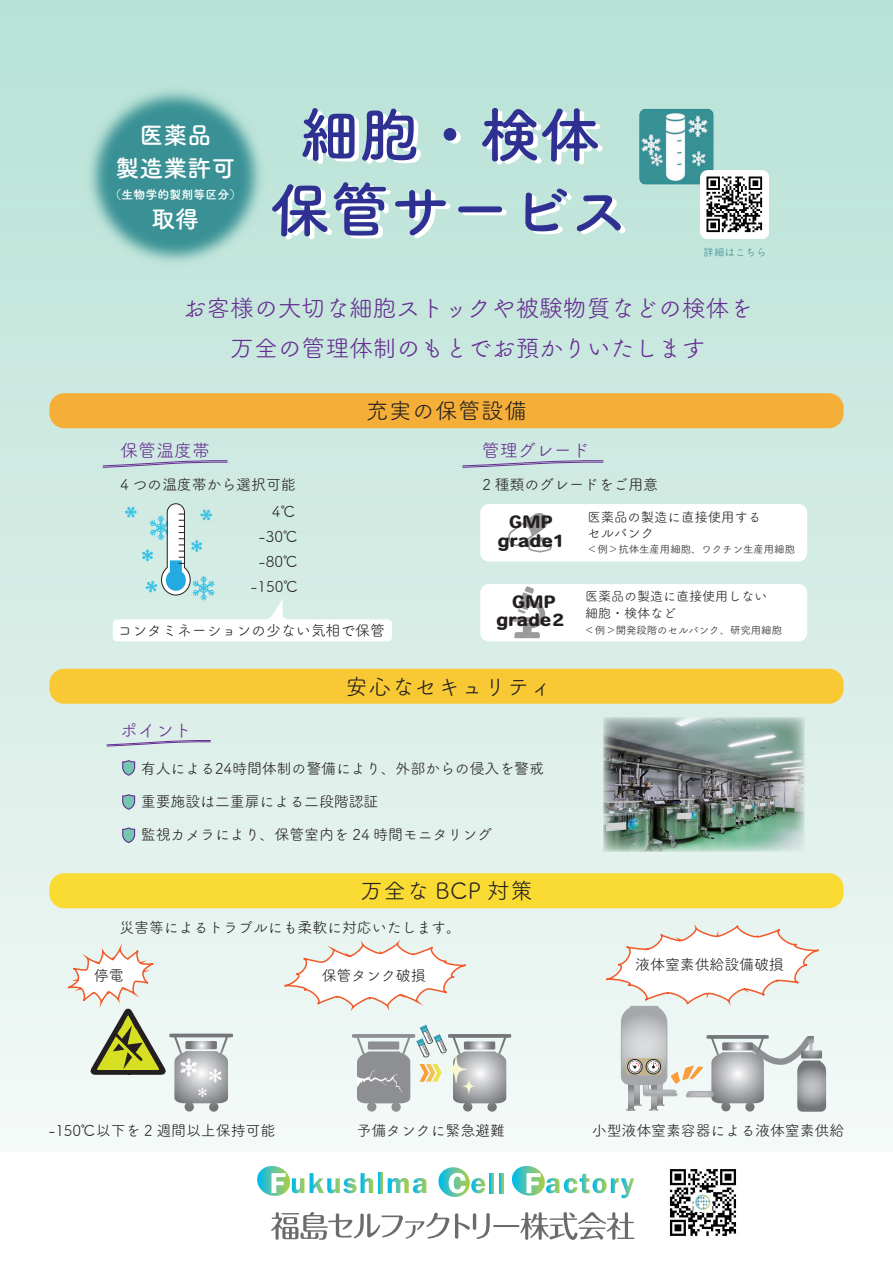
<style>
.page{position:relative;width:893px;height:1263px;background:#fff}
.page>*{position:absolute;margin:0;border:0;box-sizing:border-box;transform-origin:0 0}
.t1{font:60px/75px "Tsuku A Rd Gothic Std B";color:#2e3092;text-align:center}
.t2{font:24px/40.5px "Tsuku B Rd Gothic Std R";letter-spacing:-.01em;color:#652d91;text-align:center}
.t3{font:24px/33px "Tsuku A Rd Gothic Std B";color:#fff;text-align:center}
.t4{font:22.5px "Tsuku A Rd Gothic Std R";letter-spacing:.025em;color:#231f20}
.t5{font:18px "Tsuku A Rd Gothic Std R";color:#652d91}
.t6{font:16.5px/19.2px "Heisei Maru Go Std W8";letter-spacing:.025em;color:#231f20;text-align:center}
.t7{font:15px "Tsuku A Rd Gothic Std R";letter-spacing:-.01em;color:#231f20}
.t8{font:13.5px/16.5px "Tsuku A Rd Gothic Std R";letter-spacing:-.01em;color:#231f20}
.t9{font:13.2px/16.5px "Tsuku A Rd Gothic Std R";letter-spacing:-.01em;color:#231f20}
.t10{font:12px "Tsuku A Rd Gothic Std B";color:#fff}
.t11{font:10.5px "Tsuku A Rd Gothic Std R";letter-spacing:-.01em;color:#231f20}
.t12{font:10.5px "Tsuku A Rd Gothic Std R";color:#379196}
</style>
<div class="page">
<div style="left:0;top:0;width:893px;height:1152px;background:linear-gradient(to bottom,#b7e1d5,#f3f8f5)"></div>
<img style="left:44px;top:45px;width:263px;height:264px">
<div style="left:49px;top:393px;width:795px;height:35px;background:#f5ae37;border-radius:15px"></div>
<div style="left:49px;top:669px;width:795px;height:35px;background:#f8c935;border-radius:15px"></div>
<div style="left:49px;top:873px;width:795px;height:35px;background:#f9db33;border-radius:15px"></div>
<div style="left:480px;top:504px;width:327px;height:57px;background:#fff;border-radius:9px"></div>
<div style="left:480px;top:584px;width:327px;height:57px;background:#fff;border-radius:9px"></div>
<svg style="left:508px;top:513px;width:44px;height:40px"></svg>
<svg style="left:512px;top:586px;width:33px;height:52px"></svg>
<img style="left:604px;top:718px;width:201px;height:134px">
<svg style="left:607px;top:823px;width:19px;height:7px"></svg>
<svg style="left:677px;top:813px;width:15px;height:6px"></svg>
<svg style="left:723px;top:808px;width:9px;height:6px"></svg>
<svg style="left:745px;top:805px;width:7px;height:4px"></svg>
<svg style="left:760px;top:801px;width:14px;height:5px"></svg>
<svg style="left:122px;top:759px;width:14px;height:17px"></svg>
<svg style="left:122px;top:793px;width:14px;height:17px"></svg>
<svg style="left:122px;top:827px;width:14px;height:17px"></svg>
<svg style="left:283px;top:941px;width:184px;height:69px"></svg>
<svg style="left:66px;top:947px;width:167px;height:165px"></svg>
<svg style="left:352px;top:1025px;width:159px;height:87px"></svg>
<svg style="left:605px;top:924px;width:221px;height:188px"></svg>
<img style="left:637px;top:106px;width:80px;height:82px">
<img style="left:701px;top:170px;width:67px;height:69px">
<img style="left:669px;top:1169px;width:68px;height:67px">
<svg style="left:113px;top:504px;width:279px;height:137px"></svg>
<svg style="left:271px;top:1212px;width:178px;height:28px"></svg>
<svg style="left:455px;top:1213px;width:35px;height:26px"></svg>
<hr style="left:493px;top:1225px;width:26px;height:2px;background:#6b6b6e">
<svg style="left:520px;top:1212px;width:115px;height:28px"></svg>
<svg style="left:310px;top:1173px;width:117px;height:20px"></svg>
<svg style="left:490px;top:1173px;width:4px;height:20px"></svg>
<svg style="left:499px;top:1173px;width:4px;height:20px"></svg>
<svg style="left:438px;top:1167px;width:47px;height:30px"></svg>
<svg style="left:511px;top:1166px;width:123px;height:32px"></svg>
<svg style="left:257px;top:1166px;width:47px;height:30px"></svg>
<svg style="left:102px;top:460px;width:126px;height:8px"></svg>
<svg style="left:462px;top:460px;width:142px;height:8px"></svg>
<svg style="left:106px;top:740px;width:105px;height:7px"></svg>
<h2 class="t3" style="left:116px;top:117px;width:121px">医薬品<br>製造業許可</h2>
<p class="t10" style="left:110px;top:185px;width:133px">（生物学的製剤等区分）</p>
<h2 class="t3" style="left:152px;top:201px;width:49px">取得</h2>
<h1 class="t1" style="left:270px;top:93px;width:361px">細胞・検体保管サービス</h1>
<p class="t12" style="left:704px;top:244px;width:64px">詳細はこちら</p>
<h2 class="t2" style="left:183px;top:286px;width:572px">お客様の大切な細胞ストックや被験物質などの検体を万全の管理体制のもとでお預かりいたします</h2>
<p class="t5" style="left:120px;top:436px;width:91px">保管温度帯</p>
<h3 class="t4" style="left:366px;top:394px;width:162px">充実の保管設備</h3>
<p class="t5" style="left:482px;top:437px;width:109px">管理グレード</p>
<p class="t7" style="left:120px;top:473px;width:177px">4 つの温度帯から選択可能</p>
<p class="t7" style="left:482px;top:473px;width:177px">2 種類のグレードをご用意</p>
<p class="t7" style="left:272px;top:500px;width:25px">4℃</p>
<p class="t7" style="left:259px;top:525px;width:41px">-30℃</p>
<p class="t7" style="left:259px;top:550px;width:41px">-80℃</p>
<p class="t7" style="left:250px;top:575px;width:50px">-150℃</p>
<p class="t7" style="left:118px;top:619px;width:269px">コンタミネーションの少ない気相で保管</p>
<p class="t6" style="left:498px;top:512px;width:67px">GMP grade1</p>
<p class="t6" style="left:497px;top:593px;width:69px;line-height:18.6px">GMP grade2</p>
<p class="t5" style="left:120px;top:717px;width:74px">ポイント</p>
<h3 class="t4" style="left:346px;top:669px;width:209px">安心なセキュリティ</h3>
<p class="t7" style="left:141px;top:757px;width:405px">有人による24時間体制の警備により、外部からの侵入を警戒</p>
<p class="t7" style="left:141px;top:790px;width:239px">重要施設は二重扉による二段階認証</p>
<p class="t7" style="left:141px;top:823px;width:353px">監視カメラにより、保管室内を 24 時間モニタリング</p>
<h3 class="t4" style="left:360px;top:874px;width:174px">万全な BCP 対策</h3>
<p class="t7" style="left:119px;top:916px;width:343px">災害等によるトラブルにも柔軟に対応いたします。</p>
<p class="t7" style="left:94px;top:964px;width:31px">停電</p>
<p class="t7" style="left:322px;top:964px;width:106px">保管タンク破損</p>
<p class="t8" style="left:587px;top:507px;width:175px">医薬品の製造に直接使用するセルバンク</p>
<p class="t11" style="left:587px;top:541px;width:210px">＜例＞抗体生産用細胞、ワクチン生産用細胞</p>
<p class="t9" style="left:585px;top:587px;width:184px">医薬品の製造に直接使用しない細胞・検体など</p>
<p class="t11" style="left:584px;top:622px;width:199px">＜例＞開発段階のセルバンク、研究用細胞</p>
<p class="t7" style="left:635px;top:953px;width:150px">液体窒素供給設備破損</p>
<p class="t7" style="left:48px;top:1119px;width:228px">-150℃以下を 2 週間以上保持可能</p>
<p class="t7" style="left:356px;top:1119px;width:150px">予備タンクに緊急避難</p>
<p class="t7" style="left:592px;top:1119px;width:254px">小型液体窒素容器による液体窒素供給</p>
</div>
